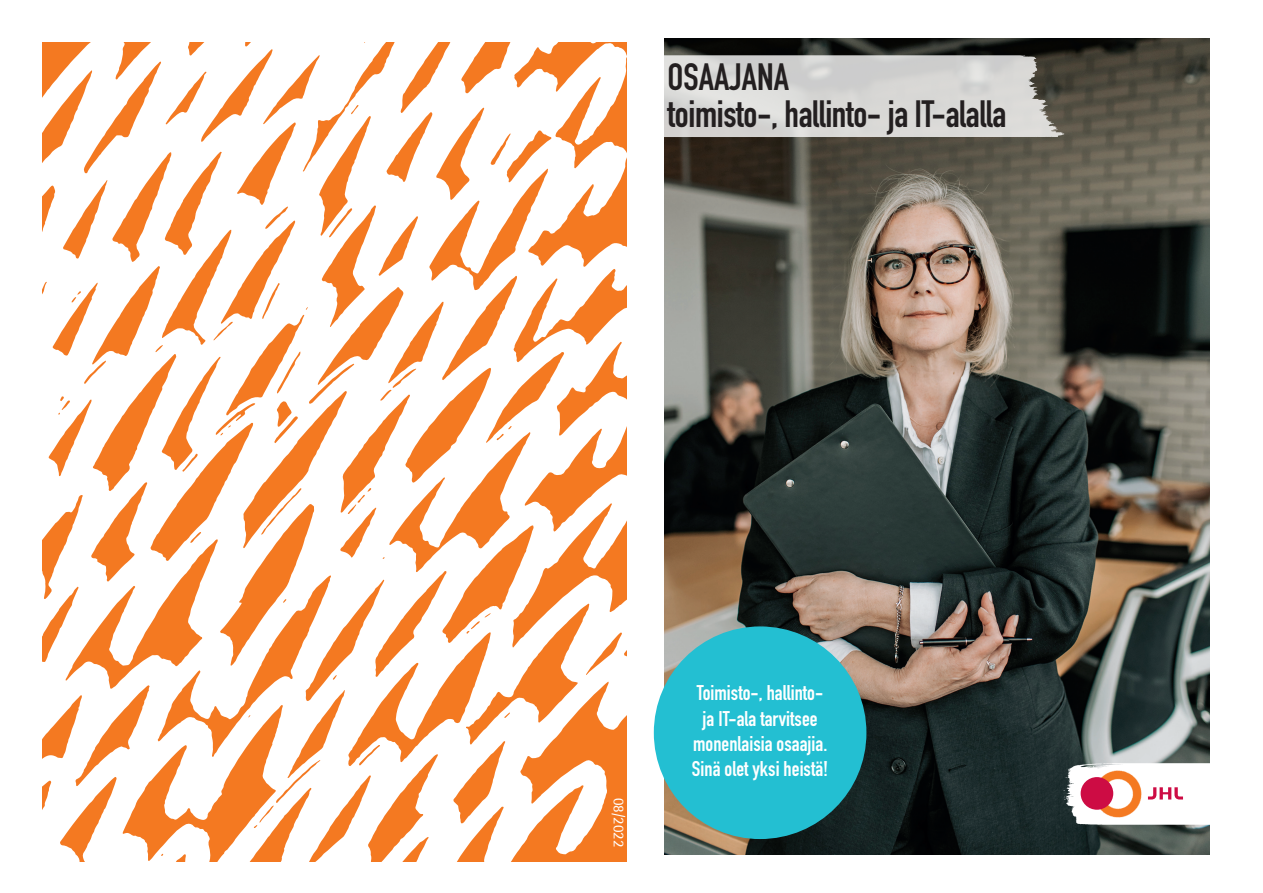
<style>
.page{position:relative;width:1263px;height:893px;background:#fff}
.page>*{position:absolute;margin:0;border:0;box-sizing:border-box;transform-origin:0 0}
.t1{font:37.5px/37.5px "DIN Engschrift Std";letter-spacing:-.01em;color:#231f20}
.t2{font:21px/25.2px "DIN Engschrift Std";letter-spacing:.005em;color:#fff;text-align:center}
.t3{font:15px "Rotis Semi Sans Std";color:#fff}
</style>
<div class="page">
<img style="left:665px;top:38px;width:544px;height:817px">
<div style="left:654px;top:626px;width:212px;height:213px;background:#23bfd2;border-radius:50%"></div>
<svg style="left:1063px;top:763px;width:147px;height:62px"></svg>
<svg style="left:664px;top:55px;width:400px;height:82px;background:#cfcecc"></svg>
<svg style="left:43px;top:43px;width:584px;height:819px"></svg>
<h1 class="t1" style="left:668px;top:58px;width:340px">OSAAJANA<br>toimisto-, hallinto- ja IT-alalla</h1>
<p class="t3" style="left:628px;top:798px;width:51px;rotate:90deg">08/2022</p>
<p class="t2" style="left:692px;top:681px;width:138px">Toimisto-, hallinto&shy;ja IT-ala tarvitsee monenlaisia osaajia.<br>Sinä olet yksi heistä!</p>
</div>
